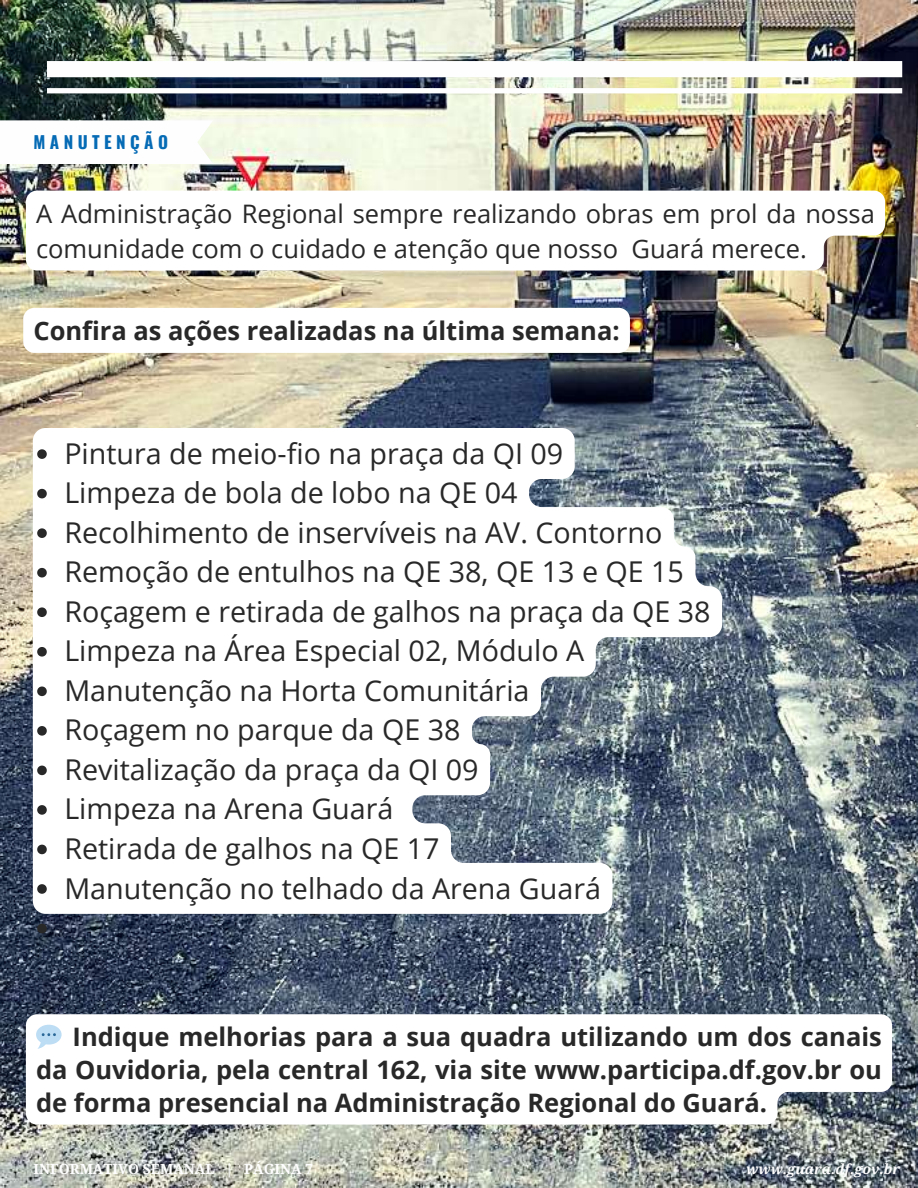
<style>
.page{position:relative;width:918px;height:1188px;background:#fff}
.page>*{position:absolute;margin:0;border:0;box-sizing:border-box;transform-origin:0 0}
.t1{font:28.65px/39.6px "Open Sans";color:#282828}
.t2{font:700 25.5px/32.7px "Open Sans";color:#282828;text-align:justify}
.t3{font:25.5px/34.8px "Open Sans";color:#282828}
.t4{font:700 17.1px "Oswald";letter-spacing:.26em;color:#066bb5}
.t5{font:700 13.95px "Droid Serif";color:#fff}
.t6{font:italic 700 13.95px "Droid Serif";color:#fefeff}
</style>
<div class="page">
<img style="left:0;top:0;width:918px;height:1188px">
<img style="left:47px;top:61px;width:855px;height:32px">
<svg style="left:0;top:120px;width:213px;height:44px"></svg>
<svg style="left:33px;top:428px;width:689px;height:486px"></svg>
<svg style="left:37px;top:449px;width:10px;height:10px"></svg>
<svg style="left:37px;top:489px;width:10px;height:9px"></svg>
<svg style="left:37px;top:528px;width:10px;height:10px"></svg>
<svg style="left:37px;top:568px;width:10px;height:9px"></svg>
<svg style="left:37px;top:607px;width:10px;height:10px"></svg>
<svg style="left:37px;top:647px;width:10px;height:10px"></svg>
<svg style="left:37px;top:687px;width:10px;height:9px"></svg>
<svg style="left:37px;top:726px;width:10px;height:10px"></svg>
<svg style="left:37px;top:766px;width:10px;height:9px"></svg>
<svg style="left:37px;top:805px;width:10px;height:10px"></svg>
<svg style="left:37px;top:845px;width:10px;height:9px"></svg>
<svg style="left:37px;top:884px;width:10px;height:10px"></svg>
<svg style="left:37px;top:924px;width:10px;height:9px"></svg>
<svg style="left:26px;top:191px;width:859px;height:80px"></svg>
<svg style="left:26px;top:1014px;width:866px;height:111px"></svg>
<div style="left:23px;top:308px;width:607px;height:45px;background:#fff;border-radius:11px"></div>
<svg style="left:36px;top:1025px;width:26px;height:24px"></svg>
<p class="t4" style="left:33px;top:129px;width:136px">MANUTENÇÃO</p>
<p class="t3" style="left:36px;top:195px;width:840px">A Administração Regional sempre realizando obras em prol da nossa comunidade com o cuidado e atenção que nosso Guará merece.</p>
<p class="t2" style="left:33px;top:314px;width:588px">Confira as ações realizadas na última semana:</p>
<p class="t1" style="left:64px;top:433px;width:648px">Pintura de meio-fio na praça da QI 09<br>Limpeza de bola de lobo na QE 04<br>Recolhimento de inservíveis na AV. Contorno Remoção de entulhos na QE 38, QE 13 e QE 15<br>Roçagem e retirada de galhos na praça da QE 38<br>Limpeza na Área Especial 02, Módulo A Manutenção na Horta Comunitária<br>Roçagem no parque da QE 38<br>Revitalização da praça da QI 09<br>Limpeza na Arena Guará<br>Retirada de galhos na QE 17<br>Manutenção no telhado da Arena Guará</p>
<p class="t2" style="left:36px;top:1020px;width:847px;text-indent:36px">Indique melhorias para a sua quadra utilizando um dos canais da Ouvidoria, pela central 162, via site www.participa.df.gov.br ou de forma presencial na Administração Regional do Guará.</p>
<p class="t5" style="left:33px;top:1161px;width:281px">INFORMATIVO SEMANAL | PÁGINA 7</p>
<p class="t6" style="left:746px;top:1161px;width:155px">www.guara.df.gov.br</p>
</div>
